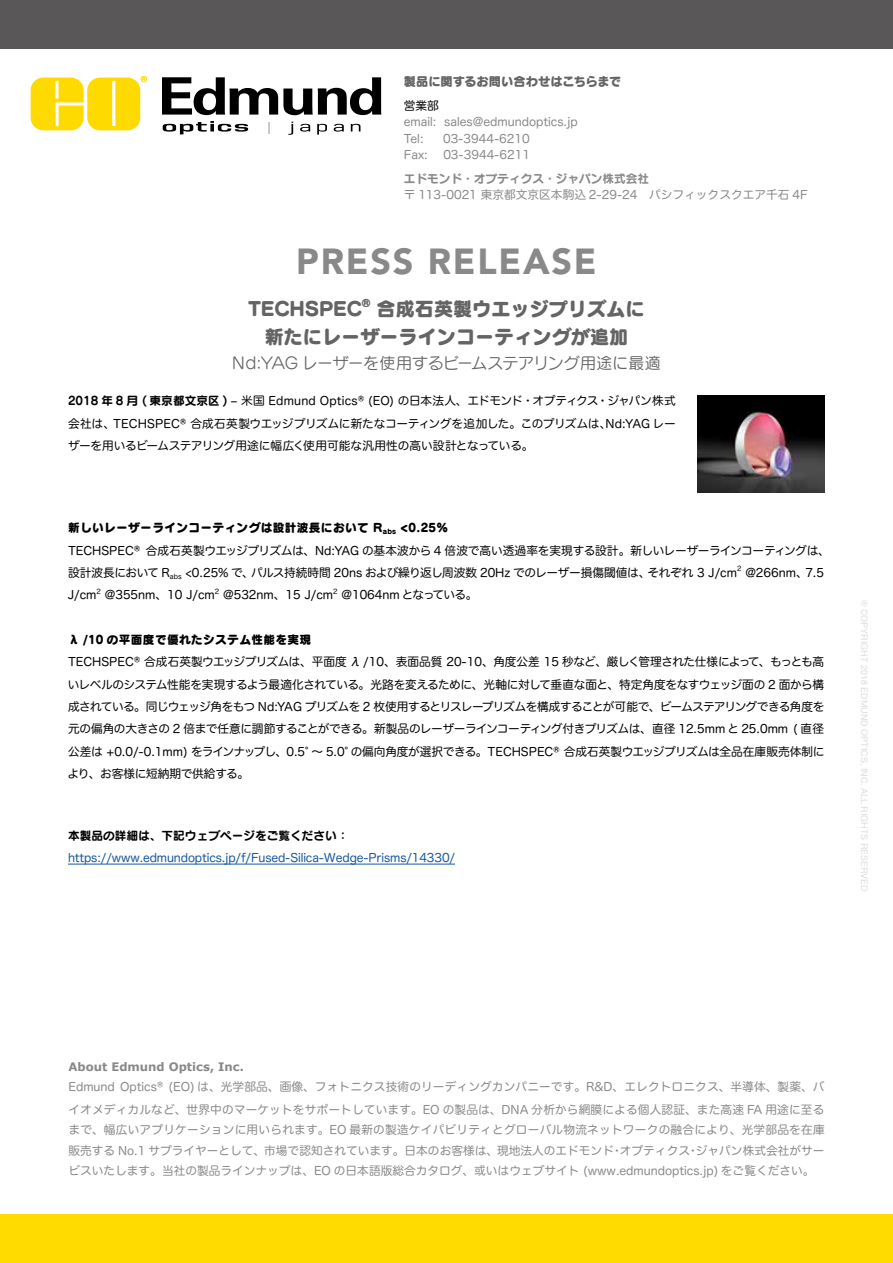
<style>
.page{position:relative;width:893px;height:1263px;background:#fff}
.page>*{position:absolute;margin:0;border:0;box-sizing:border-box;transform-origin:0 0}
.t1{font:900 36px "Avenir";letter-spacing:.05em;color:#898989}
.t2{font:19.2px/27.6px "Seurat CID EB";color:#656464;text-align:center}
.t3{font:15.9px "Seurat CID M";letter-spacing:-.02em;color:#656464}
.t4{font:12.15px "Seurat CID EB";letter-spacing:-.005em;color:#656464}
.t5{font:11.7px/22.4px "Hira Maru Pro W4";letter-spacing:-.02em;color:#000}
.t6{font:11.7px/20.4px "Hira Maru Pro W4";color:#898989}
.t7{font:11.7px "Hira Maru Pro W4";letter-spacing:-.065em;color:#000}
.t8{font:11.7px "Hira Maru Pro W4";letter-spacing:-.04em;color:#000}
.t9{font:11.7px "Hira Maru Pro W4";letter-spacing:-.01em;color:#15599f}
.t10{font:11.7px "Hira Maru Pro W4";letter-spacing:.005em;color:#000}
.t11{font:11.7px "Seurat CID EB";letter-spacing:.03em;color:#000}
.t12{font:11.7px "Hira Maru Pro W4";color:#000}
.t13{font:11.7px "Seurat CID B";color:#000}
.t14{font:700 11.7px "Verdana";color:#898989}
.t15{font:11.7px "Seurat CID B";color:#898989}
.t16{font:11.7px "Hira Maru Pro W4";letter-spacing:.015em;color:#000}
.t17{font:11.1px "Seurat CID EB";color:#656464}
.t18{font:9px "Helvetica";color:#dcdddd}
.t19{font:6.75px "Hira Maru Pro W4";color:#000}
.t20{font:6.75px "Seurat CID EB";color:#000}
.s1{font-family:"Seurat CID B"}
</style>
<div class="page">
<hr style="left:68px;top:864px;width:387px;height:1px;background:#15599f">
<img style="left:697px;top:395px;width:128px;height:97px">
<div style="left:0;top:1214px;width:893px;height:49px;background:#ffdb00"></div>
<div style="left:0;top:0;width:893px;height:49px;background:#595757"></div>
<svg style="left:162px;top:77px;width:219px;height:38px"></svg>
<svg style="left:31px;top:76px;width:116px;height:54px"></svg>
<svg style="left:163px;top:121px;width:85px;height:13px"></svg>
<svg style="left:288px;top:122px;width:5px;height:13px"></svg>
<svg style="left:300px;top:124px;width:10px;height:8px"></svg>
<svg style="left:317px;top:124px;width:10px;height:11px"></svg>
<svg style="left:334px;top:124px;width:10px;height:8px"></svg>
<svg style="left:351px;top:124px;width:9px;height:7px"></svg>
<svg style="left:268px;top:122px;width:1px;height:12px"></svg>
<p class="t4" style="left:404px;top:73px;width:219px">製品に関するお問い合わせはこちらまで</p>
<p class="t5" style="left:404px;top:93px;width:37px">営業部</p>
<p class="t6" style="left:444px;top:111px;width:135px">sales@edmundoptics j p.</p>
<p class="t6" style="left:404px;top:111px;width:34px">email:</p>
<p class="t6" style="left:404px;top:127px;width:21px">Tel:</p>
<p class="t6" style="left:404px;top:144px;width:26px">Fax:</p>
<p class="t6" style="left:443px;top:127px;width:88px">03-3944-6210</p>
<p class="t6" style="left:443px;top:144px;width:88px">03-3944-6211</p>
<p class="t15" style="left:404px;top:170px;width:247px">エドモンド・オプティクス・ジャパン株式会社</p>
<p class="t6" style="left:404px;top:184px;width:405px">〒 113-0021 東京都文京区本駒込 2-29-24　パシフィックスクエア千石 4F</p>
<h1 class="t1" style="left:296px;top:240px;width:302px">PRESS RELEASE</h1>
<p class="t17" style="left:362px;top:295px;width:10px">R</p>
<h2 class="t2" style="left:248px;top:294px;width:398px">TECHSPEC 合成石英製ウエッジプリズムに新たにレーザーラインコーティングが追加</h2>
<h3 class="t3" style="left:232px;top:352px;width:430px">Nd:YAG レーザーを使用するビームステアリング用途に最適</h3>
<p class="t5" style="left:597px;top:389px;width:81px">・ジャパン株式</p>
<p class="t10" style="left:68px;top:391px;width:532px"><span class="s1">2018 年 8 月 ( 東京都文京区 )</span> – 米国 Edmund Optics® (EO) の日本法人、エドモンド・オプティクス</p>
<p class="t5" style="left:190px;top:411px;width:422px">合成石英製ウエッジプリズムに新たなコーティングを追加した。このプリズムは、</p>
<p class="t5" style="left:68px;top:411px;width:467px">会社は、<br>ザーを用いるビームステアリング用途に幅広く使用可能な汎用性の高い設計となっている。</p>
<p class="t5" style="left:180px;top:409px;width:8px">®</p>
<p class="t16" style="left:113px;top:413px;width:68px">TECHSPEC</p>
<p class="t5" style="left:606px;top:411px;width:72px">Nd:YAG レー</p>
<p class="t11" style="left:68px;top:520px;width:302px">新しいレーザーラインコーティングは設計波長において</p>
<p class="t5" style="left:146px;top:538px;width:686px">合成石英製ウエッジプリズムは、Nd:YAG の基本波から 4 倍波で高い透過率を実現する設計。新しいレーザーラインコーティングは、</p>
<p class="t11" style="left:401px;top:520px;width:49px">&gt;0.25%</p>
<p class="t20" style="left:373px;top:527px;width:24px"><sup>R</sup>abs</p>
<p class="t5" style="left:134px;top:536px;width:8px">®</p>
<p class="t12" style="left:68px;top:540px;width:67px">TECHSPEC</p>
<p class="t19" style="left:737px;top:563px;width:6px">2</p>
<p class="t5" style="left:251px;top:561px;width:401px">パルス持続時間 20ns および繰り返し周波数 20Hz でのレーザー損傷閾値は、</p>
<p class="t5" style="left:68px;top:561px;width:92px">設計波長において</p>
<p class="t5" style="left:805px;top:561px;width:20px">7.5</p>
<p class="t5" style="left:648px;top:561px;width:91px">それぞれ 3 /J cm</p>
<p class="t5" style="left:186px;top:561px;width:70px">&lt;0.25% で、</p>
<p class="t5" style="left:745px;top:561px;width:64px">@266nm、</p>
<p class="t19" style="left:161px;top:571px;width:22px"><sup>R</sup>abs</p>
<p class="t5" style="left:68px;top:583px;width:30px">/J cm</p>
<p class="t19" style="left:215px;top:585px;width:6px">2</p>
<p class="t19" style="left:96px;top:585px;width:6px">2</p>
<p class="t12" style="left:105px;top:585px;width:111px">@355nm、10 /J cm</p>
<p class="t19" style="left:333px;top:585px;width:6px">2</p>
<p class="t12" style="left:223px;top:585px;width:111px">@532nm、15 /J cm</p>
<p class="t5" style="left:341px;top:583px;width:137px">@1064nm となっている。</p>
<p class="t11" style="left:68px;top:631px;width:245px">λ /10 の平面度で優れたシステム性能を実現</p>
<p class="t5" style="left:144px;top:650px;width:681px">合成石英製ウエッジプリズムは、平面度 λ /10、表面品質 20-10、角度公差 15 秒など、厳しく管理された仕様によって、もっとも高</p>
<p class="t5" style="left:134px;top:648px;width:8px">®</p>
<p class="t12" style="left:68px;top:652px;width:67px">TECHSPEC</p>
<p class="t8" style="left:68px;top:674px;width:758px">いレベルのシステム性能を実現するよう最適化されている。光路を変えるために、光軸に対して垂直な面と、特定角度をなすウェッジ面の 2 面から構</p>
<p class="t7" style="left:68px;top:696px;width:758px">成されている。同じウェッジ角をもつ Nd:YAG プリズムを 2 枚使用するとリスレープリズムを構成することが可能で、ビームステアリングできる角度を</p>
<p class="t5" style="left:68px;top:717px;width:758px">元の偏角の大きさの 2 倍まで任意に調節することができる。新製品のレーザーラインコーティング付きプリズムは、直径 12.5mm と 25.0mm ( 直径</p>
<p class="t5" style="left:564px;top:739px;width:262px">合成石英製ウエッジプリズムは全品在庫販売体制に</p>
<p class="t5" style="left:67px;top:739px;width:487px">公差は +0.0/-0.1mm) をラインナップし、0.5° ～ 5.0° の偏向角度が選択できる。TECHSPECより、お客様に短納期で供給する。</p>
<p class="t5" style="left:553px;top:737px;width:8px">®</p>
<p class="t13" style="left:68px;top:827px;width:282px">本製品の詳細は、下記ウェブページをご覧ください：</p>
<p class="t9" style="left:68px;top:848px;width:388px">https://www.edmundoptics j p. /f/ Fused-Silica-Wedge-Prisms/14330/</p>
<p class="t18" style="left:871px;top:600px;width:294px;rotate:90deg">® COPYRIGHT 2018 EDMUND OPTICS, INC. ALL RIGHTS RESERVED</p>
<p class="t14" style="left:68px;top:1059px;width:177px">About Edmund Optics, Inc.</p>
<p class="t6" style="left:68px;top:1075px;width:758px;line-height:22.4px">Edmund Optics® (EO) は、光学部品、画像、フォトニクス技術のリーディングカンパニーです。R&amp;D、エレクトロニクス、半導体、製薬、バイオメディカルなど、世界中のマーケットをサポートしています。EO の製品は、DNA 分析から網膜による個人認証、また高速 FA 用途に至る</p>
<p class="t6" style="left:68px;top:1119px;width:758px;text-align:right">まで、幅広いアプリケーションに用いられます。EO 最新の製造ケイパビリティとグローバル物流ネットワークの融合により、光学部品を在庫ジャパン株式会社がサー</p>
<p class="t6" style="left:68px;top:1139px;width:747px">販売する No.1 サプライヤーとして、市場で認知されています。日本のお客様は、現地法人のエドモンド<br>ビスいたします。当社の製品ラインナップは、EO の日本語版総合カタログ、或いはウェブサイト (www.edmundoptics j p. ) をご覧ください。</p>
<p class="t6" style="left:620px;top:1139px;width:72px">オプティクス</p>
<p class="t6" style="left:611px;top:1139px;width:13px">・</p>
<p class="t6" style="left:687px;top:1139px;width:13px">・</p>
</div>
